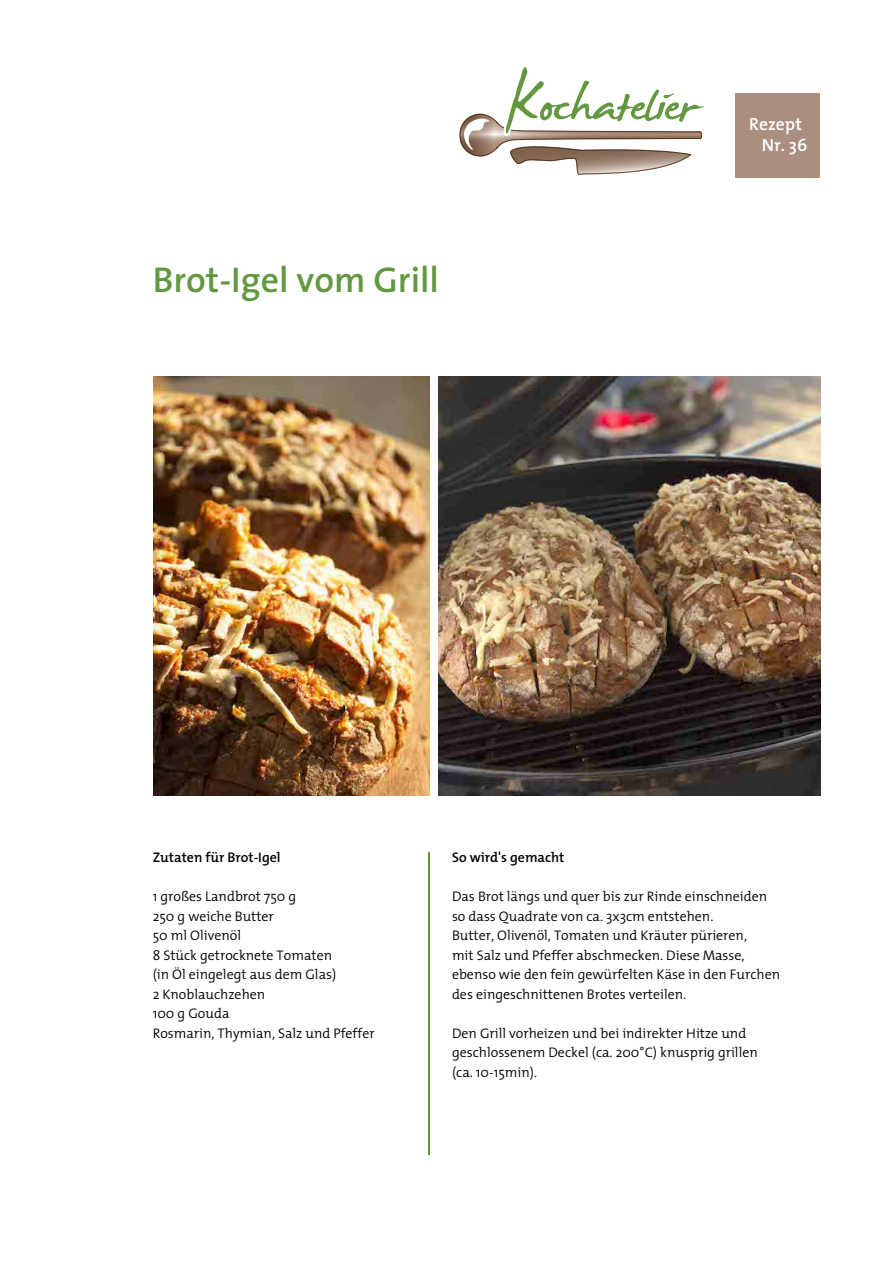
<style>
.page{position:relative;width:893px;height:1263px;background:#fff}
.page>*{position:absolute;margin:0;border:0;box-sizing:border-box;transform-origin:0 0}
.t1{font:600 36px "The Sans";color:#639841}
.t2{font:600 17.7px/21.1px "The Mix";color:#fff}
.t3{font:300 13.95px/19.5px "The Mix";color:#000}
.t4{font:600 13.95px "The Mix";color:#000}
</style>
<div class="page">
<hr style="left:428px;top:853px;width:1px;height:302px;background:#639841">
<div style="left:736px;top:93px;width:84px;height:85px;background:#aa8e7f"></div>
<svg style="left:460px;top:67px;width:244px;height:108px"></svg>
<img style="left:154px;top:376px;width:275px;height:420px">
<img style="left:438px;top:376px;width:382px;height:420px">
<h1 class="t1" style="left:153px;top:250px;width:288px">Brot-Igel vom Grill</h1>
<p class="t2" style="left:762px;top:112px;width:47px;text-indent:-13px">Rezept<br>Nr. 36</p>
<p class="t4" style="left:153px;top:846px;width:129px">Zutaten für Brot-Igel</p>
<p class="t3" style="left:153px;top:886px;width:223px">1 großes Landbrot 750 g<br>250 g weiche Butter<br>50 ml Olivenöl<br>8 Stück getrocknete Tomaten<br>(in Öl eingelegt aus dem Glas)<br>2 Knoblauchzehen<br>100 g Gouda<br>Rosmarin, Thymian, Salz und Pfeffer</p>
<p class="t4" style="left:452px;top:846px;width:114px">So wird's gemacht</p>
<p class="t3" style="left:452px;top:886px;width:330px">Das Brot längs und quer bis zur Rinde einschneiden so dass Quadrate von ca. 3x3cm entstehen.<br>Butter, Olivenöl, Tomaten und Kräuter pürieren,<br>mit Salz und Pfeffer abschmecken. Diese Masse, ebenso wie den fein gewürfelten Käse in den Furchen des eingeschnittenen Brotes verteilen.</p>
<p class="t3" style="left:452px;top:1023px;width:307px">Den Grill vorheizen und bei indirekter Hitze und geschlossenem Deckel (ca. 200°C) knusprig grillen (ca. 10-15min).</p>
</div>
